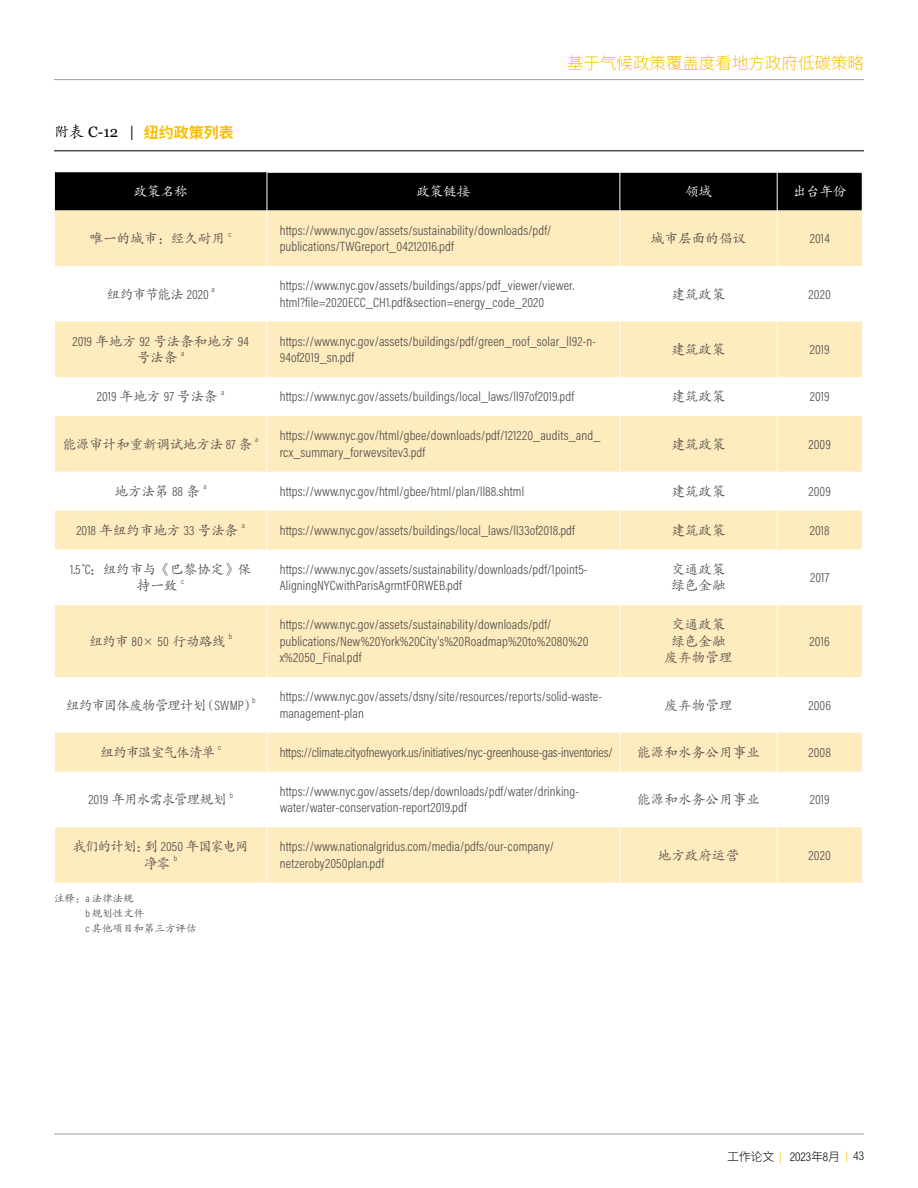
<style>
.page{position:relative;width:918px;height:1188px;background:#fff}
.page>*{position:absolute;margin:0;border:0;box-sizing:border-box;transform-origin:0 0}
.t1{font:300 16.5px "Noto Sans SC";color:#fabe00}
.t2{font:700 15px "Noto Sans SC";color:#fabe00}
.t3{font:300 13.5px/16.5px "Acumin Pro Cond";letter-spacing:.01em;color:#4c4948}
.t4{font:13.5px/16.5px "FZKTJW GB1 0";color:#4c4948;text-align:center}
.t5{font:300 13.5px "Acumin Pro Cond";letter-spacing:-.01em;color:#4c4948}
.t6{font:13.5px/16.5px "FZKTJW GB1 0";letter-spacing:-.07em;color:#4c4948;text-align:center}
.t7{font:13.5px "FZKTJW GB1 0";letter-spacing:-.06em;color:#4c4948}
.t8{font:13.5px "FZKTJW GB1 0";color:#fff}
.t9{font:13.5px "FZKTJW GB1 0";letter-spacing:-.065em;color:#4c4948}
.t10{font:300 condensed 12px "Arial MT Std";color:#000}
.t11{font:10.5px/15px "FZKTJW GB1 0";color:#4c4948}
.t12{font:300 7.8px "Acumin Pro Cond";color:#4c4948}
.s1{font-family:"FZKTK GBK1 0";font-weight:400;color:#000}
.s2{font-family:"Georgia";font-weight:400;color:#000}
.s3{font-family:"Acumin Pro Cond";font-weight:300}
.s4{font-family:"FZKTJW GB1 0";font-weight:400}
.s5{font-family:"Noto Sans SC";font-stretch:normal}
.s6{color:#fabe00}
</style>
<div class="page">
<hr style="left:54px;top:79px;width:810px;height:1px;background:#9f9f95">
<hr style="left:54px;top:1134px;width:810px;height:1px;background:#9f9f95">
<hr style="left:54px;top:150px;width:810px;height:1px;background:#000">
<div style="left:55px;top:172px;width:807px;height:39px;background:#000"></div>
<svg style="left:55px;top:211px;width:807px;height:672px;fill:#feebbe"></svg>
<hr style="left:267px;top:172px;width:1px;height:39px;background:#fff">
<hr style="left:620px;top:172px;width:1px;height:39px;background:#fff">
<hr style="left:777px;top:172px;width:1px;height:39px;background:#fff">
<hr style="left:267px;top:172px;width:353px;height:1px;background:#fff">
<hr style="left:620px;top:172px;width:157px;height:1px;background:#fff">
<hr style="left:777px;top:172px;width:85px;height:1px;background:#fff">
<hr style="left:267px;top:211px;width:1px;height:55px;background:#fff">
<hr style="left:267px;top:266px;width:1px;height:56px;background:#fff">
<hr style="left:267px;top:322px;width:1px;height:55px;background:#fff">
<hr style="left:267px;top:377px;width:1px;height:39px;background:#fff">
<hr style="left:267px;top:416px;width:1px;height:56px;background:#fff">
<hr style="left:267px;top:472px;width:1px;height:39px;background:#fff">
<hr style="left:267px;top:511px;width:1px;height:39px;background:#fff">
<hr style="left:267px;top:550px;width:1px;height:55px;background:#fff">
<hr style="left:267px;top:605px;width:1px;height:72px;background:#fff">
<hr style="left:267px;top:677px;width:1px;height:56px;background:#fff">
<hr style="left:267px;top:733px;width:1px;height:39px;background:#fff">
<hr style="left:267px;top:772px;width:1px;height:55px;background:#fff">
<hr style="left:267px;top:827px;width:1px;height:56px;background:#fff">
<hr style="left:620px;top:211px;width:1px;height:55px;background:#fff">
<hr style="left:620px;top:266px;width:1px;height:56px;background:#fff">
<hr style="left:620px;top:322px;width:1px;height:55px;background:#fff">
<hr style="left:620px;top:377px;width:1px;height:39px;background:#fff">
<hr style="left:620px;top:416px;width:1px;height:56px;background:#fff">
<hr style="left:620px;top:472px;width:1px;height:39px;background:#fff">
<hr style="left:620px;top:511px;width:1px;height:39px;background:#fff">
<hr style="left:620px;top:550px;width:1px;height:55px;background:#fff">
<hr style="left:620px;top:605px;width:1px;height:72px;background:#fff">
<hr style="left:620px;top:677px;width:1px;height:56px;background:#fff">
<hr style="left:620px;top:733px;width:1px;height:39px;background:#fff">
<hr style="left:620px;top:772px;width:1px;height:55px;background:#fff">
<hr style="left:620px;top:827px;width:1px;height:56px;background:#fff">
<hr style="left:777px;top:211px;width:1px;height:55px;background:#fff">
<hr style="left:777px;top:266px;width:1px;height:56px;background:#fff">
<hr style="left:777px;top:322px;width:1px;height:55px;background:#fff">
<hr style="left:777px;top:377px;width:1px;height:39px;background:#fff">
<hr style="left:777px;top:416px;width:1px;height:56px;background:#fff">
<hr style="left:777px;top:472px;width:1px;height:39px;background:#fff">
<hr style="left:777px;top:511px;width:1px;height:39px;background:#fff">
<hr style="left:777px;top:550px;width:1px;height:55px;background:#fff">
<hr style="left:777px;top:605px;width:1px;height:72px;background:#fff">
<hr style="left:777px;top:677px;width:1px;height:56px;background:#fff">
<hr style="left:777px;top:733px;width:1px;height:39px;background:#fff">
<hr style="left:777px;top:772px;width:1px;height:55px;background:#fff">
<hr style="left:777px;top:827px;width:1px;height:56px;background:#fff">
<p class="t2" style="left:54px;top:124px;width:181px"><span class="s1">附表</span> <span class="s2">C-12 |</span> 纽约政策列表</p>
<p class="t1" style="left:567px;top:54px;width:298px">基于气候政策覆盖度看地方政府低碳策略</p>
<p class="t8" style="left:134px;top:184px;width:55px">政策名称</p>
<p class="t8" style="left:416px;top:184px;width:55px">政策链接</p>
<p class="t8" style="left:685px;top:184px;width:28px">领域</p>
<p class="t8" style="left:793px;top:184px;width:55px">出台年份</p>
<p class="t4" style="left:90px;top:230px;width:136px">唯一的城市：经久耐用</p>
<p class="t12" style="left:228px;top:229px;width:5px">c</p>
<p class="t3" style="left:280px;top:222px;width:273px">https://www.nyc.gov/assets/sustainability/downloads/pdf/ publications/TWGreport_04212016.pdf</p>
<p class="t4" style="left:651px;top:230px;width:97px">城市层面的倡议</p>
<p class="t3" style="left:810px;top:230px;width:21px">2014</p>
<p class="t4" style="left:107px;top:286px;width:104px">纽约市节能法 <span class="s3">2020</span></p>
<p class="t12" style="left:212px;top:284px;width:5px">a</p>
<p class="t3" style="left:280px;top:277px;width:296px">https://www.nyc.gov/assets/buildings/apps/pdf_viewer/viewer. html?file=2020ECC_CH1.pdf&amp;section=energy_code_2020</p>
<p class="t4" style="left:671px;top:286px;width:56px">建筑政策</p>
<p class="t3" style="left:809px;top:285px;width:24px">2020</p>
<p class="t4" style="left:73px;top:333px;width:178px"><span class="s3">2019</span> 年地方 <span class="s3">92</span> 号法条和地方 <span class="s3">94</span>号法条</p>
<p class="t3" style="left:280px;top:333px;width:318px">https://www.nyc.gov/assets/buildings/pdf/green_roof_solar_ll92-n-<br>94of2019_sn.pdf</p>
<p class="t4" style="left:671px;top:341px;width:56px">建筑政策</p>
<p class="t3" style="left:810px;top:341px;width:22px">2019</p>
<p class="t12" style="left:181px;top:348px;width:5px">a</p>
<p class="t3" style="left:97px;top:388px;width:122px">2019 <span class="s4">年地方</span> 97 <span class="s4">号法条</span></p>
<p class="t12" style="left:221px;top:387px;width:5px">a</p>
<p class="t3" style="left:280px;top:388px;width:296px">https://www.nyc.gov/assets/buildings/local_laws/ll97of2019.pdf</p>
<p class="t4" style="left:671px;top:389px;width:56px">建筑政策</p>
<p class="t3" style="left:810px;top:388px;width:22px">2019</p>
<p class="t4" style="left:63px;top:436px;width:191px">能源审计和重新调试地方法 <span class="s3">87</span> 条</p>
<p class="t12" style="left:255px;top:434px;width:5px">a</p>
<p class="t3" style="left:280px;top:427px;width:322px">https://www.nyc.gov/html/gbee/downloads/pdf/121220_audits_and_ rcx_summary_forwevsitev3.pdf</p>
<p class="t4" style="left:671px;top:436px;width:56px">建筑政策</p>
<p class="t3" style="left:808px;top:435px;width:24px">2009</p>
<p class="t4" style="left:115px;top:483px;width:87px">地方法第 <span class="s3">88</span> 条</p>
<p class="t12" style="left:203px;top:482px;width:5px">a</p>
<p class="t3" style="left:280px;top:483px;width:246px">https://www.nyc.gov/html/gbee/html/plan/ll88.shtml</p>
<p class="t4" style="left:671px;top:483px;width:56px">建筑政策</p>
<p class="t3" style="left:808px;top:483px;width:24px">2009</p>
<p class="t4" style="left:76px;top:522px;width:163px"><span class="s3">2018</span> 年纽约市地方 <span class="s3">33</span> 号法条</p>
<p class="t12" style="left:242px;top:521px;width:5px">a</p>
<p class="t3" style="left:280px;top:522px;width:297px">https://www.nyc.gov/assets/buildings/local_laws/ll33of2018.pdf</p>
<p class="t4" style="left:671px;top:522px;width:56px">建筑政策</p>
<p class="t3" style="left:810px;top:522px;width:22px">2018</p>
<p class="t4" style="left:70px;top:561px;width:183px"><span class="s3">1.5˚C</span>：纽约市与《巴黎协定》保持一致</p>
<p class="t3" style="left:280px;top:561px;width:309px">https://www.nyc.gov/assets/sustainability/downloads/pdf/1point5-<br>AligningNYCwithParisAgrmtFORWEB.pdf</p>
<p class="t4" style="left:671px;top:561px;width:56px;text-align:left">交通政策绿色金融</p>
<p class="t3" style="left:810px;top:569px;width:21px">2017</p>
<p class="t12" style="left:181px;top:576px;width:5px">c</p>
<p class="t4" style="left:89px;top:633px;width:138px">纽约市 <span class="s3">80</span>× <span class="s3">50</span> 行动路线</p>
<p class="t12" style="left:229px;top:632px;width:5px">b</p>
<p class="t3" style="left:280px;top:616px;width:310px">https://www.nyc.gov/assets/sustainability/downloads/pdf/ publications/New%20York%20City's%20Roadmap%20to%2080%20 x%2050_Final.pdf</p>
<p class="t4" style="left:665px;top:617px;width:70px">交通政策绿色金融废弃物管理</p>
<p class="t3" style="left:810px;top:633px;width:22px">2016</p>
<p class="t7" style="left:66px;top:698px;width:191px">纽约市固体废物管理计划（<span class="s3">SWMP</span>）</p>
<p class="t12" style="left:252px;top:695px;width:5px">b</p>
<p class="t3" style="left:280px;top:688px;width:324px">https://www.nyc.gov/assets/dsny/site/resources/reports/solid-waste&shy;management-plan</p>
<p class="t4" style="left:665px;top:697px;width:70px">废弃物管理</p>
<p class="t3" style="left:808px;top:696px;width:24px">2006</p>
<p class="t9" style="left:100px;top:745px;width:116px">纽约市温室气体清单</p>
<p class="t12" style="left:218px;top:743px;width:5px">c</p>
<p class="t5" style="left:280px;top:744px;width:335px">https://climate.cityofnewyork.us/initiatives/nyc-greenhouse-gas-inventories/</p>
<p class="t4" style="left:637px;top:744px;width:124px">能源和水务公用事业</p>
<p class="t3" style="left:808px;top:744px;width:24px">2008</p>
<p class="t6" style="left:88px;top:792px;width:140px"><span class="s3">2019</span> 年用水需求管理规划</p>
<p class="t12" style="left:230px;top:790px;width:5px">b</p>
<p class="t3" style="left:280px;top:783px;width:301px">https://www.nyc.gov/assets/dep/downloads/pdf/water/drinking&shy;water/water-conservation-report2019.pdf</p>
<p class="t4" style="left:637px;top:792px;width:124px">能源和水务公用事业</p>
<p class="t3" style="left:810px;top:791px;width:22px">2019</p>
<p class="t6" style="left:73px;top:839px;width:177px">我们的计划：到 <span class="s3">2050</span> 年国家电网净零</p>
<p class="t3" style="left:280px;top:838px;width:276px">https://www.nationalgridus.com/media/pdfs/our-company/ netzeroby2050plan.pdf</p>
<p class="t4" style="left:658px;top:847px;width:83px">地方政府运营</p>
<p class="t3" style="left:809px;top:847px;width:24px">2020</p>
<p class="t12" style="left:174px;top:854px;width:5px">b</p>
<p class="t11" style="left:86px;top:891px;width:113px;text-indent:-32px">注释： <span class="s3">a</span> 法律法规<br><span class="s3">b</span> 规划性文件<br><span class="s3">c</span> 其他项目和第三方评估</p>
<p class="t10" style="left:727px;top:1150px;width:138px"><span class="s5">工作论文</span> <span class="s6">|</span> 2023<span class="s5">年</span>8<span class="s5">月</span> <span class="s6">|</span> 43</p>
</div>
